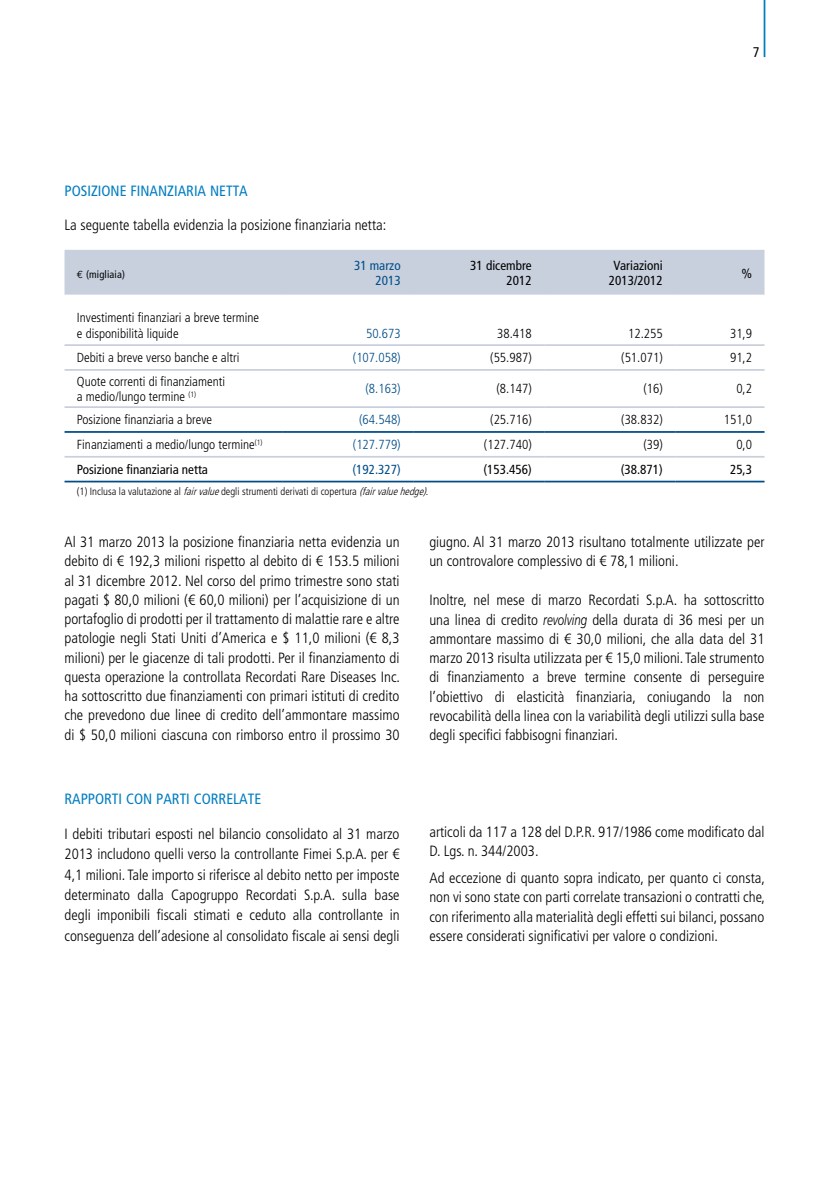
<style>
.page{position:relative;width:829px;height:1191px;background:#fff}
.page>*{position:absolute;margin:0;border:0;box-sizing:border-box;transform-origin:0 0}
.t1{font:300 condensed 14.88px/19.2px "Frutiger LT Std";color:#000;text-align:justify}
.t2{font:condensed 14.88px "Frutiger LT Std";color:#007dc1}
.t3{font:condensed 14px "Frutiger LT Std";color:#000}
.t4{font:300 condensed 13.12px/15.8px "Frutiger LT Std";color:#000}
.t5{font:condensed 13.12px/15.8px "Frutiger LT Std";color:#000;text-align:right}
.t6{font:300 condensed 13.12px "Frutiger LT Std";color:#004d87}
.t7{font:condensed 13.12px/15.8px "Frutiger LT Std";color:#004d87;text-align:right}
.t8{font:300 condensed 10.5px "Frutiger LT Std";color:#000}
.t9{font:condensed 10.5px "Frutiger LT Std";color:#000}
.s1{font-family:"Euro Mono Std";font-stretch:normal}
.s2{font-style:italic}
.s3{font-style:italic;font-stretch:normal}
</style>
<div class="page">
<hr style="left:763px;top:0;width:2px;height:57px;background:#007dc1">
<div style="left:64px;top:250px;width:700px;height:45px;background:#c8d0de"></div>
<hr style="left:64px;top:344px;width:218px;height:2px;background:#c8d0de">
<hr style="left:282px;top:344px;width:131px;height:2px;background:#c8d0de">
<hr style="left:413px;top:344px;width:131px;height:2px;background:#c8d0de">
<hr style="left:544px;top:344px;width:131px;height:2px;background:#c8d0de">
<hr style="left:675px;top:344px;width:89px;height:2px;background:#c8d0de">
<hr style="left:64px;top:369px;width:218px;height:2px;background:#c8d0de">
<hr style="left:282px;top:369px;width:131px;height:2px;background:#c8d0de">
<hr style="left:413px;top:369px;width:131px;height:2px;background:#c8d0de">
<hr style="left:544px;top:369px;width:131px;height:2px;background:#c8d0de">
<hr style="left:675px;top:369px;width:89px;height:2px;background:#c8d0de">
<hr style="left:64px;top:406px;width:218px;height:2px;background:#c8d0de">
<hr style="left:282px;top:406px;width:131px;height:2px;background:#c8d0de">
<hr style="left:413px;top:406px;width:131px;height:2px;background:#c8d0de">
<hr style="left:544px;top:406px;width:131px;height:2px;background:#c8d0de">
<hr style="left:675px;top:406px;width:89px;height:2px;background:#c8d0de">
<hr style="left:64px;top:431px;width:218px;height:2px;background:#004d87">
<hr style="left:282px;top:431px;width:131px;height:2px;background:#004d87">
<hr style="left:413px;top:431px;width:131px;height:2px;background:#004d87">
<hr style="left:544px;top:431px;width:131px;height:2px;background:#004d87">
<hr style="left:675px;top:431px;width:89px;height:2px;background:#004d87">
<hr style="left:64px;top:456px;width:218px;height:1px;background:#c8d0de">
<hr style="left:282px;top:456px;width:131px;height:1px;background:#c8d0de">
<hr style="left:413px;top:456px;width:131px;height:1px;background:#c8d0de">
<hr style="left:544px;top:456px;width:131px;height:1px;background:#c8d0de">
<hr style="left:675px;top:456px;width:89px;height:1px;background:#c8d0de">
<hr style="left:64px;top:481px;width:218px;height:1px;background:#004d87">
<hr style="left:282px;top:481px;width:131px;height:1px;background:#004d87">
<hr style="left:413px;top:481px;width:131px;height:1px;background:#004d87">
<hr style="left:544px;top:481px;width:131px;height:1px;background:#004d87">
<hr style="left:675px;top:481px;width:89px;height:1px;background:#004d87">
<p class="t3" style="left:752px;top:44px;width:8px">7</p>
<p class="t2" style="left:64px;top:182px;width:185px">posizione finanziaria netta</p>
<p class="t1" style="left:64px;top:216px;width:323px">La seguente tabella evidenzia la posizione finanziaria netta:</p>
<p class="t9" style="left:77px;top:268px;width:50px"><span class="s1">€</span> (migliaia)</p>
<p class="t7" style="left:354px;top:257px;width:48px">31 marzo<br>2013</p>
<p class="t5" style="left:470px;top:257px;width:63px">31 dicembre<br>2012</p>
<p class="t5" style="left:609px;top:257px;width:55px;text-align:center">Variazioni<br>2013/2012</p>
<p class="t5" style="left:741px;top:265px;width:12px">%</p>
<p class="t4" style="left:77px;top:310px;width:184px">Investimenti finanziari a breve termine e disponibilità liquide</p>
<p class="t6" style="left:366px;top:326px;width:36px">50.673</p>
<p class="t4" style="left:497px;top:325px;width:36px">38.418</p>
<p class="t4" style="left:628px;top:325px;width:36px">12.255</p>
<p class="t4" style="left:730px;top:325px;width:24px">31,9</p>
<p class="t4" style="left:77px;top:350px;width:164px">Debiti a breve verso banche e altri</p>
<p class="t6" style="left:353px;top:350px;width:49px">(107.058)</p>
<p class="t4" style="left:490px;top:350px;width:43px">(55.987)</p>
<p class="t4" style="left:621px;top:350px;width:43px">(51.071)</p>
<p class="t4" style="left:730px;top:350px;width:24px">91,2</p>
<p class="t4" style="left:77px;top:373px;width:150px">Quote correnti di finanziamenti a medio/lungo termine <sup>(1)</sup></p>
<p class="t6" style="left:365px;top:381px;width:37px">(8.163)</p>
<p class="t4" style="left:496px;top:381px;width:37px">(8.147)</p>
<p class="t4" style="left:643px;top:381px;width:21px">(16)</p>
<p class="t4" style="left:736px;top:381px;width:17px">0,2</p>
<p class="t4" style="left:77px;top:412px;width:137px">Posizione finanziaria a breve</p>
<p class="t6" style="left:359px;top:412px;width:43px">(64.548)</p>
<p class="t4" style="left:490px;top:412px;width:43px">(25.716)</p>
<p class="t4" style="left:621px;top:412px;width:43px">(38.832)</p>
<p class="t4" style="left:723px;top:412px;width:30px">151,0</p>
<p class="t4" style="left:77px;top:437px;width:187px">Finanziamenti a medio/lungo termine<sup>(1)</sup></p>
<p class="t6" style="left:353px;top:437px;width:49px">(127.779)</p>
<p class="t4" style="left:484px;top:437px;width:49px">(127.740)</p>
<p class="t4" style="left:643px;top:437px;width:21px">(39)</p>
<p class="t4" style="left:736px;top:437px;width:17px">0,0</p>
<p class="t5" style="left:77px;top:462px;width:132px">Posizione finanziaria netta</p>
<p class="t7" style="left:352px;top:462px;width:50px">(192.327)</p>
<p class="t5" style="left:483px;top:462px;width:50px">(153.456)</p>
<p class="t5" style="left:620px;top:462px;width:43px">(38.871)</p>
<p class="t5" style="left:730px;top:462px;width:24px">25,3</p>
<p class="t8" style="left:77px;top:486px;width:354px">(1) Inclusa la valutazione al <span class="s2">fairvalue</span>degli strumenti derivati di copertura <span class="s2">(fairvaluehedge)</span>.</p>
<p class="t1" style="left:64px;top:532px;width:337px">Al 31 marzo 2013 la posizione finanziaria netta evidenzia un debito di € 192,3 milioni rispetto al debito di € 153.5 milioni al 31 dicembre 2012. Nel corso del primo trimestre sono stati pagati $ 80,0 milioni (€ 60,0 milioni) per l’acquisizione di un portafoglio di prodotti per il trattamento di malattie rare e altre patologie negli Stati Uniti d’America e $ 11,0 milioni (€ 8,3 milioni) per le giacenze di tali prodotti. Per il finanziamento di questa operazione la controllata Recordati Rare Diseases Inc. ha sottoscritto due finanziamenti con primari istituti di credito che prevedono due linee di credito dell’ammontare massimo di $ 50,0 milioni ciascuna con rimborso entro il prossimo 30</p>
<p class="t1" style="left:429px;top:532px;width:336px">giugno. Al 31 marzo 2013 risultano totalmente utilizzate per un controvalore complessivo di € 78,1 milioni.</p>
<p class="t1" style="left:429px;top:591px;width:336px">Inoltre, nel mese di marzo Recordati S.p.A. ha sottoscritto una linea di credito <span class="s3">revolving</span> della durata di 36 mesi per un ammontare massimo di € 30,0 milioni, che alla data del 31 marzo 2013 risulta utilizzata per € 15,0 milioni. Tale strumento di finanziamento a breve termine consente di perseguire l’obiettivo di elasticità finanziaria, coniugando la non revocabilità della linea con la variabilità degli utilizzi sulla base degli specifici fabbisogni finanziari.</p>
<p class="t2" style="left:64px;top:790px;width:38px">RAPPORTI</p>
<p class="t2" style="left:126px;top:790px;width:10px">CON</p>
<p class="t2" style="left:156px;top:790px;width:15px">PARTI</p>
<p class="t2" style="left:194px;top:790px;width:9px">CORRELATE</p>
<p class="t1" style="left:64px;top:824px;width:336px;line-height:20.3px">I debiti tributari esposti nel bilancio consolidato al 31 marzo 2013 includono quelli verso la controllante Fimei S.p.A. per € 4,1 milioni. Tale importo si riferisce al debito netto per imposte determinato dalla Capogruppo Recordati S.p.A. sulla base degli imponibili fiscali stimati e ceduto alla controllante in conseguenza dell’adesione al consolidato fiscale ai sensi degli</p>
<p class="t1" style="left:429px;top:822px;width:336px">articoli da 117 a 128 del D.P.R. 917/1986 come modificato dal<br>D. Lgs. n. 344/2003.</p>
<p class="t1" style="left:429px;top:868px;width:337px">Ad eccezione di quanto sopra indicato, per quanto ci consta, non vi sono state con parti correlate transazioni o contratti che, con riferimento alla materialità degli effetti sui bilanci, possano essere considerati significativi per valore o condizioni.</p>
</div>
